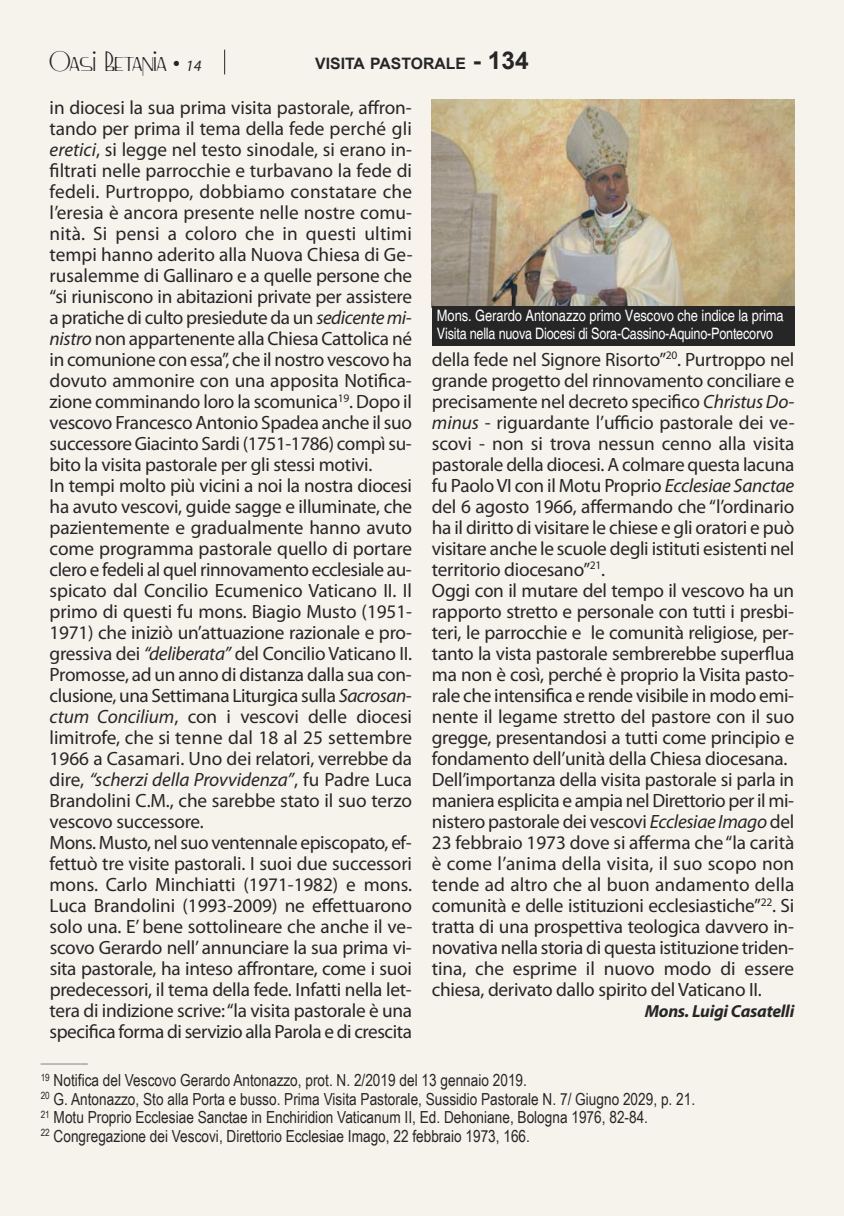
<style>
.page{position:relative;width:844px;height:1216px;background:#fff}
.page>*{position:absolute;margin:0;border:0;box-sizing:border-box;transform-origin:0 0}
.t1{font:28px "ss.drebeden";color:#272627}
.t2{font:19.25px/21px "Myriad Pro";letter-spacing:-.015em;color:#272627}
.t3{font:italic 700 17.5px "Myriad Pro";letter-spacing:-.015em;color:#272627}
.t4{font:16.62px/18.4px "Arial Narrow";color:#272627}
.t5{font:condensed 15.75px/17.5px "Helvetica";letter-spacing:-.015em;color:#fff}
.t6{font:700 15.75px "Arial";color:#272627}
.t7{font:9.97px "Arial Narrow";color:#272627;scale:.95 1}
.s1{font-family:"Arial";font-size:21px}
.s2{font-family:"Myriad Pro";font-style:italic;font-size:15.75px}
.s3{font-size:24.5px}
.s4{font-style:italic}
</style>
<div class="page">
<div style="left:0;top:0;width:843px;height:1215px;background:#f5f3ec"></div>
<svg style="left:224px;top:50px;width:1px;height:24px"></svg>
<img style="left:432px;top:99px;width:362px;height:207px">
<div style="left:432px;top:306px;width:362px;height:40px;background:#272627"></div>
<h1 class="t1" style="left:50px;top:50px;width:153px">Oasi Betania <span class="s1">•</span> <span class="s2">14</span></h1>
<p class="t6" style="left:315px;top:55px;width:215px">VISITA PASTORALE <span class="s3">- 134</span></p>
<p class="t2" style="left:50px;top:98px;width:364px">in diocesi la sua prima visita pastorale, affron&shy;tando per prima il tema della fede perché gli <span class="s4">eretici</span>, si legge nel testo sinodale, si erano in&shy;filtrati nelle parrocchie e turbavano la fede di fedeli. Purtroppo, dobbiamo constatare che l’eresia è ancora presente nelle nostre comu&shy;nità. Si pensi a coloro che in questi ultimi tempi hanno aderito alla Nuova Chiesa di Ge&shy;rusalemme di Gallinaro e a quelle persone che “si riuniscono in abitazioni private per assistere a pratiche di culto presiedute da un <span class="s4">sedicentemi&shy;nistro</span> non appartenente alla Chiesa Cattolica né in comunione con essa”, che il nostro vescovo ha dovuto ammonire con una apposita Notifica&shy;zione comminando loro la scomunica<sup>19</sup>. Dopo il vescovo Francesco Antonio Spadea anche il suo successore Giacinto Sardi (1751-1786) compì su&shy;bito la visita pastorale per gli stessi motivi.<br>In tempi molto più vicini a noi la nostra diocesi ha avuto vescovi, guide sagge e illuminate, che pazientemente e gradualmente hanno avuto come programma pastorale quello di portare clero e fedeli al quel rinnovamento ecclesiale au&shy;spicato dal Concilio Ecumenico Vaticano II. Il primo di questi fu mons. Biagio Musto (1951- 1971) che iniziò un’attuazione razionale e pro&shy;gressiva dei <span class="s4">“deliberata”</span> del Concilio Vaticano II.<br>Promosse, ad un anno di distanza dalla sua con&shy;clusione, una Settimana Liturgica sulla <span class="s4">Sacrosan&shy;ctum Concilium</span>, con i vescovi delle diocesi limitrofe, che si tenne dal 18 al 25 settembre 1966 a Casamari. Uno dei relatori, verrebbe da dire, <span class="s4">“scherzi della Provvidenza”</span>, fu Padre Luca Brandolini C.M., che sarebbe stato il suo terzo vescovo successore.<br>Mons. Musto, nel suo ventennale episcopato, ef&shy;fettuò tre visite pastorali. I suoi due successori mons. Carlo Minchiatti (1971-1982) e mons.<br>Luca Brandolini (1993-2009) ne effettuarono solo una. E’ bene sottolineare che anche il ve&shy;scovo Gerardo nell’ annunciare la sua prima vi&shy;sita pastorale, ha inteso affrontare, come i suoi predecessori, il tema della fede. Infatti nella let&shy;tera di indizione scrive:“la visita pastorale è una specifica forma di servizio alla Parola e di crescita</p>
<p class="t5" style="left:437px;top:307px;width:348px">Mons. Gerardo Antonazzo primo Vescovo che indice la prima<br>Visita nella nuova Diocesi di Sora-Cassino-Aquino-Pontecorvo</p>
<p class="t2" style="left:432px;top:350px;width:364px">della fede nel Signore Risorto”<sup>20</sup>. Purtroppo nel grande progetto del rinnovamento conciliare e precisamente nel decreto specifico <span class="s4">ChristusDo&shy;minus</span> - riguardante l’ufficio pastorale dei ve&shy;scovi - non si trova nessun cenno alla visita pastorale della diocesi. A colmare questa lacuna fu PaoloVI con il Motu Proprio <span class="s4">Ecclesiae Sanctae </span>del 6 agosto 1966, affermando che “l’ordinario ha il diritto di visitare le chiese e gli oratori e può visitare anche le scuole degli istituti esistenti nel territorio diocesano”<sup>21</sup>.<br>Oggi con il mutare del tempo il vescovo ha un rapporto stretto e personale con tutti i presbi&shy;teri, le parrocchie e le comunità religiose, per&shy;tanto la vista pastorale sembrerebbe superflua ma non è così, perché è proprio la Visita pasto&shy;rale che intensifica e rende visibile in modo emi&shy;nente il legame stretto del pastore con il suo gregge, presentandosi a tutti come principio e fondamento dell’unità della Chiesa diocesana.<br>Dell’importanza della visita pastorale si parla in maniera esplicita e ampia nel Direttorio per il mi&shy;nistero pastorale dei vescovi <span class="s4">Ecclesiae Imago</span> del 23 febbraio 1973 dove si afferma che“la carità è come l’anima della visita, il suo scopo non tende ad altro che al buon andamento della comunità e delle istituzioni ecclesiastiche”<sup>22</sup>. Si tratta di una prospettiva teologica davvero in&shy;novativa nella storia di questa istituzione triden&shy;tina, che esprime il nuovo modo di essere chiesa, derivato dallo spirito del Vaticano II.</p>
<p class="t3" style="left:644px;top:1004px;width:151px">Mons. Luigi Casatelli</p>
<p class="t7" style="left:41px;top:1053px;width:52px">___________</p>
<p class="t4" style="left:41px;top:1071px;width:655px"><sup>19</sup> Notifica del Vescovo Gerardo Antonazzo, prot. N. 2/2019 del 13 gennaio 2019.<br><sup>20</sup> G. Antonazzo, Sto alla Porta e busso. Prima Visita Pastorale, Sussidio Pastorale N. 7/ Giugno 2029, p. 21.<br><sup>21</sup> Motu Proprio Ecclesiae Sanctae in Enchiridion Vaticanum II, Ed. Dehoniane, Bologna 1976, 82-84.<br><sup>22</sup> Congregazione dei Vescovi, Direttorio Ecclesiae Imago, 22 febbraio 1973, 166.</p>
</div>
